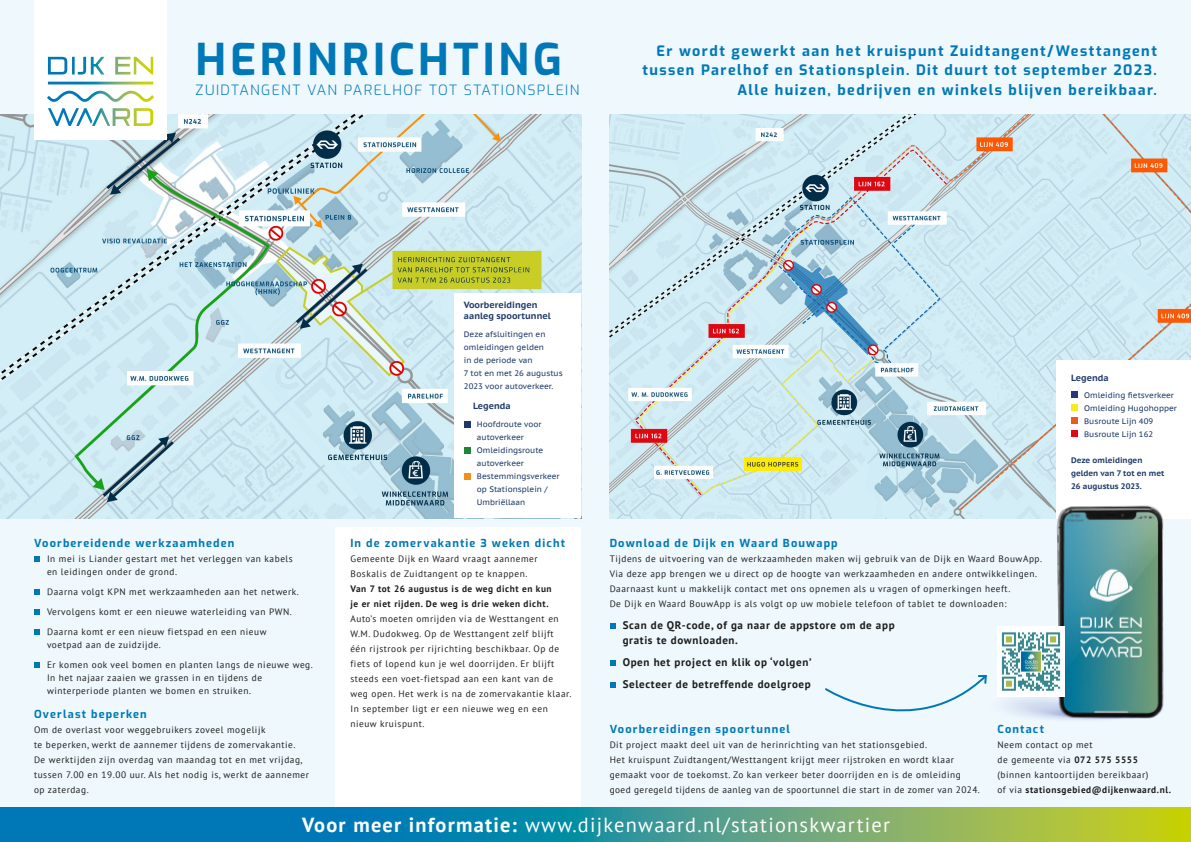
<style>
.page{position:relative;width:1191px;height:842px;background:#eef8fd}
.page>*{position:absolute;margin:0;border:0;box-sizing:border-box;transform-origin:0 0}
.t1{font:700 43.6px "Exo";letter-spacing:.09em;color:#0078b7}
.t2{font:20.4px "PT Sans";letter-spacing:.06em;color:#fff}
.t3{font:700 14.3px/19.3px "Exo";letter-spacing:.1em;color:#0078b7;text-align:right}
.t4{font:300 14.2px "Exo";letter-spacing:.095em;color:#0078b7}
.t5{font:700 11px "Exo";letter-spacing:.105em;color:#0078b7}
.t6{font:700 11px/15px "PT Sans";letter-spacing:.06em;color:#1d1d1b}
.t7{font:9.3px/15px "PT Sans";letter-spacing:.06em;color:#1d1d1b}
.t8{font:700 9.3px/15px "PT Sans";letter-spacing:.06em;color:#1d1d1b}
.t9{font:700 9px/10.8px "PT Sans Caption";color:#1e3969}
.t10{font:8px/13px "PT Sans Caption";color:#1e3969}
.t11{font:700 8px/13px "PT Sans Caption";color:#1e3969}
.s1{font-weight:700}
</style>
<div class="page">
<img style="left:609px;top:114px;width:582px;height:404px">
<img style="left:0;top:114px;width:581px;height:404px">
<div style="left:1056px;top:360px;width:135px;height:159px;background:#fff"></div>
<div style="left:454px;top:293px;width:127px;height:225px;background:#fff"></div>
<div style="left:34px;top:0;width:133px;height:140px;background:#fff"></div>
<svg style="left:47px;top:57px;width:107px;height:69px"></svg>
<div style="left:1071px;top:391px;width:6px;height:7px;background:#283583"></div>
<div style="left:1071px;top:404px;width:6px;height:7px;background:#fcea19"></div>
<div style="left:1071px;top:417px;width:6px;height:7px;background:#eb5b1d"></div>
<div style="left:1071px;top:430px;width:6px;height:7px;background:#e30613"></div>
<div style="left:335px;top:528px;width:246px;height:280px;background:#fff"></div>
<svg style="left:34px;top:556px;width:6px;height:6px"></svg>
<svg style="left:34px;top:589px;width:6px;height:6px"></svg>
<svg style="left:34px;top:609px;width:6px;height:6px"></svg>
<svg style="left:34px;top:629px;width:6px;height:6px"></svg>
<svg style="left:34px;top:662px;width:6px;height:6px"></svg>
<img style="left:946px;top:492px;width:218px;height:228px">
<svg style="left:610px;top:623px;width:5px;height:6px"></svg>
<svg style="left:610px;top:660px;width:5px;height:6px"></svg>
<svg style="left:610px;top:682px;width:5px;height:6px"></svg>
<img style="left:997px;top:627px;width:67px;height:70px">
<svg style="left:825px;top:673px;width:163px;height:47px"></svg>
<svg style="left:0;top:808px;width:1191px;height:34px;background:#41968b"></svg>
<div style="left:464px;top:421px;width:7px;height:7px;background:#1e3969"></div>
<div style="left:464px;top:447px;width:7px;height:7px;background:#1d8636"></div>
<div style="left:464px;top:473px;width:7px;height:7px;background:#f38f1c"></div>
<h1 class="t1" style="left:196px;top:28px;width:368px">HERINRICHTING</h1>
<h3 class="t4" style="left:196px;top:79px;width:385px">ZUIDTANGENT VAN PARELHOF TOT STATIONSPLEIN</h3>
<h3 class="t3" style="left:642px;top:41px;width:516px">Er wordt gewerkt aan het kruispunt Zuidtangent/Westtangent tussen Parelhof en Stationsplein. Dit duurt tot september 2023.<br>Alle huizen, bedrijven en winkels blijven bereikbaar.</h3>
<p class="t9" style="left:464px;top:299px;width:88px">Voorbereidingen aanleg spoortunnel</p>
<p class="t10" style="left:464px;top:328px;width:100px">Deze afsluitingen en omleidingen gelden<br>in de periode van<br>7 tot en met 26 augustus<br>2023 voor autoverkeer.</p>
<p class="t9" style="left:473px;top:400px;width:39px">Legenda</p>
<p class="t10" style="left:477px;top:418px;width:84px">Hoofdroute voor autoverkeer<br>Omleidingsroute autoverkeer<br>Bestemmingsverkeer op Stationsplein /<br>Umbriëllaan</p>
<p class="t9" style="left:1071px;top:372px;width:39px">Legenda</p>
<p class="t10" style="left:1084px;top:388px;width:94px">Omleiding fietsverkeer<br>Omleiding Hugohopper<br>Busroute Lijn 409<br>Busroute Lijn 162</p>
<p class="t11" style="left:1071px;top:453px;width:95px">Deze omleidingen gelden van 7 tot en met<br>26 augustus 2023.</p>
<p class="t5" style="left:34px;top:535px;width:202px">Voorbereidende werkzaamheden</p>
<p class="t7" style="left:47px;top:552px;width:247px;line-height:13px">In mei is Liander gestart met het verleggen van kabels en leidingen onder de grond.</p>
<p class="t7" style="left:47px;top:581px;width:253px;line-height:20px">Daarna volgt KPN met werkzaamheden aan het netwerk.<br>Vervolgens komt er een nieuwe waterleiding van PWN.<br>Daarna komt er een nieuw fietspad en een nieuw</p>
<p class="t7" style="left:47px;top:634px;width:267px;line-height:20px">voetpad aan de zuidzijde.<br>Er komen ook veel bomen en planten langs de nieuwe weg.</p>
<p class="t7" style="left:47px;top:671px;width:216px;line-height:13px">In het najaar zaaien we grassen in en tijdens de winterperiode planten we bomen en struiken.</p>
<p class="t5" style="left:350px;top:535px;width:216px">In de zomervakantie 3 weken dicht</p>
<p class="t7" style="left:350px;top:551px;width:189px">Gemeente Dijk en Waard vraagt aannemer<br>Boskalis de Zuidtangent op te knappen.</p>
<p class="t8" style="left:350px;top:581px;width:203px">Van 7 tot 26 augustus is de weg dicht en kun je er niet rijden. De weg is drie weken dicht.</p>
<p class="t7" style="left:350px;top:611px;width:222px">Auto’s moeten omrijden via de Westtangent en W.M. Dudokweg. Op de Westtangent zelf blijft één rijstrook per rijrichting beschikbaar. Op de fiets of lopend kun je wel doorrijden. Er blijft steeds een voet-fietspad aan een kant van de weg open. Het werk is na de zomervakantie klaar.<br>In september ligt er een nieuwe weg en een nieuw kruispunt.</p>
<p class="t5" style="left:609px;top:535px;width:229px">Download de Dijk en Waard Bouwapp</p>
<p class="t7" style="left:609px;top:551px;width:434px">Tijdens de uitvoering van de werkzaamheden maken wij gebruik van de Dijk en Waard BouwApp.<br>Via deze app brengen we u direct op de hoogte van werkzaamheden en andere ontwikkelingen.<br>Daarnaast kunt u makkelijk contact met ons opnemen als u vragen of opmerkingen heeft.<br>De Dijk en Waard BouwApp is als volgt op uw mobiele telefoon of tablet te downloaden:</p>
<p class="t6" style="left:622px;top:617px;width:273px">Scan de QR-code, of ga naar de appstore om de app gratis te downloaden.</p>
<p class="t6" style="left:622px;top:651px;width:190px;line-height:22px">Open het project en klik op ‘volgen’<br>Selecteer de betreffende doelgroep</p>
<p class="t5" style="left:34px;top:706px;width:114px">Overlast beperken</p>
<p class="t7" style="left:34px;top:722px;width:276px">Om de overlast voor weggebruikers zoveel mogelijk<br>te beperken, werkt de aannemer tijdens de zomervakantie.<br>De werktijden zijn overdag van maandag tot en met vrijdag, tussen 7.00 en 19.00 uur. Als het nodig is, werkt de aannemer op zaterdag.</p>
<p class="t5" style="left:609px;top:721px;width:182px">Voorbereidingen spoortunnel</p>
<p class="t5" style="left:997px;top:721px;width:48px">Contact</p>
<p class="t7" style="left:997px;top:737px;width:175px">Neem contact op met<br>de gemeente via <span class="s1">072 575 5555 </span>(binnen kantoortijden bereikbaar)<br>of via <span class="s1">stationsgebied@dijkenwaard.nl.</span></p>
<p class="t7" style="left:609px;top:737px;width:372px">Dit project maakt deel uit van de herinrichting van het stationsgebied.<br>Het kruispunt Zuidtangent/Westtangent krijgt meer rijstroken en wordt klaar gemaakt voor de toekomst. Zo kan verkeer beter doorrijden en is de omleiding goed geregeld tijdens de aanleg van de spoortunnel die start in de zomer van 2024.</p>
<h2 class="t2" style="left:302px;top:812px;width:589px"><span class="s1">Voor meer informatie:</span> www.dijkenwaard.nl/stationskwartier</h2>
</div>
